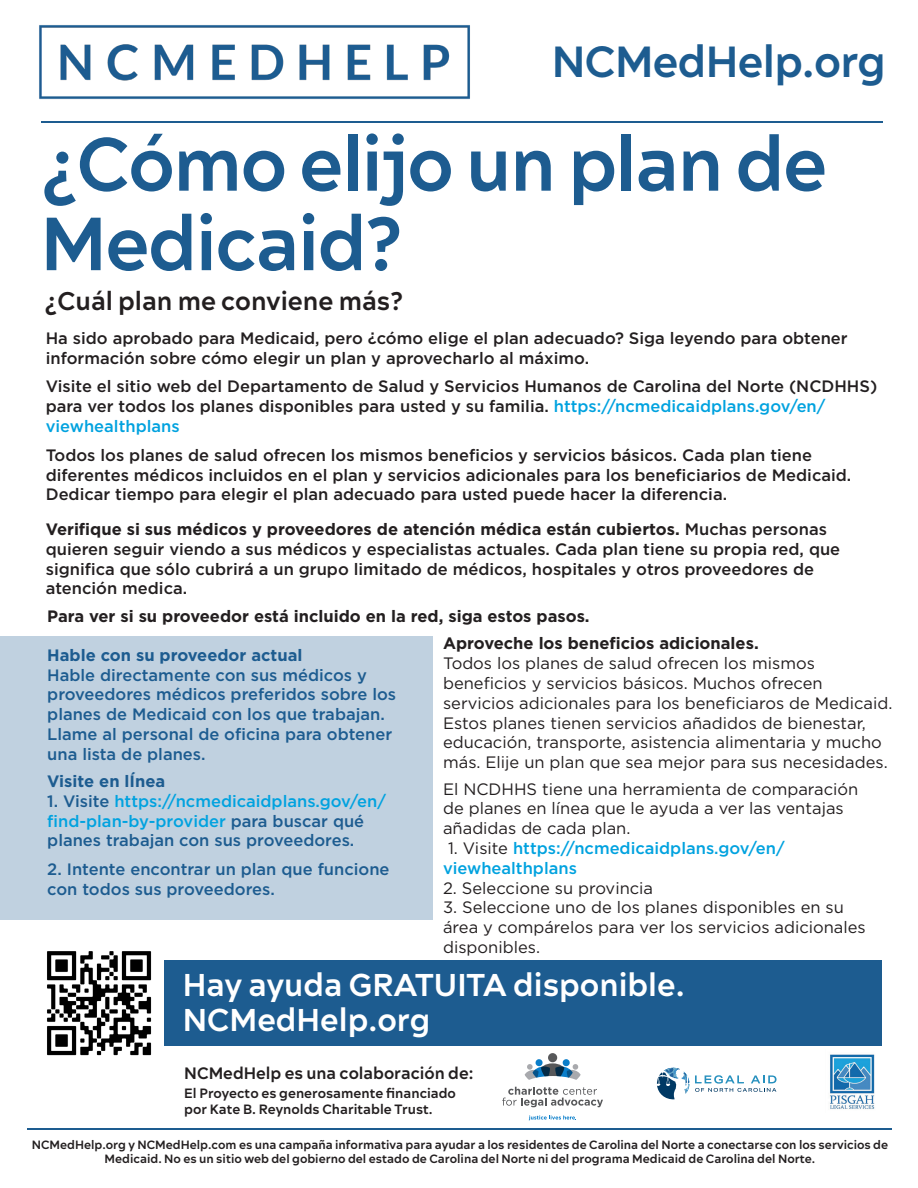
<style>
.page{position:relative;width:918px;height:1188px;background:#fff}
.page>*{position:absolute;margin:0;border:0;box-sizing:border-box;transform-origin:0 0}
.t1{font:700 75px/79.5px "Acherus Feral";letter-spacing:-.02em;color:#1d5c90}
.t2{font:700 43.5px "Acherus Feral";letter-spacing:-.015em;color:#1d5c90}
.t3{font:700 31.5px "Acherus Feral";color:#fff}
.t4{font:700 25.5px "Acherus Feral";color:#231f20}
.t5{font:500 16.5px/19.8px "Gotham";color:#231f20}
.t6{font:16.5px/19.8px "Gotham";color:#231f20}
.t7{font:500 16.5px/19.8px "Gotham";color:#1d5c90}
.t8{font:700 16.5px "Gotham";color:#231f20}
.t9{font:500 16.5px/19.8px "Gotham";color:#00a2df}
.t10{font:700 16.5px "Gotham";color:#1d5c90}
.t11{font:700 16.5px "Acherus Feral";color:#231f20}
.t12{font:700 13.5px "Acherus Feral";color:#231f20}
.t13{font:700 12px/14.4px "Acherus Feral";color:#231f20;text-align:center}
.s1{color:#00a2df}
.s2{font-weight:700}
.s3{font-weight:400;color:#231f20}
</style>
<div class="page">
<div style="left:0;top:636px;width:432px;height:283px;background:#c0d1e0"></div>
<div style="left:39px;top:960px;width:842px;height:85px;background:#1d5c90"></div>
<img style="left:39px;top:25px;width:431px;height:74px">
<img style="left:39px;top:951px;width:125px;height:105px">
<svg style="left:529px;top:1116px;width:47px;height:4px"></svg>
<svg style="left:502px;top:1087px;width:101px;height:20px"></svg>
<div style="left:548px;top:1053px;width:9px;height:9px;background:#57585a;border-radius:50%"></div>
<svg style="left:525px;top:1059px;width:56px;height:21px"></svg>
<svg style="left:695px;top:1075px;width:82px;height:17px"></svg>
<svg style="left:657px;top:1068px;width:32px;height:32px"></svg>
<img style="left:830px;top:1054px;width:45px;height:55px">
<hr style="left:42px;top:122px;width:841px;height:1px;background:#1d5c90">
<hr style="left:27px;top:1128px;width:865px;height:1px;background:#1d5c90">
<p class="t2" style="left:552px;top:33px;width:336px">NCMedHelp.org</p>
<p class="t1" style="left:40px;top:123px;width:788px">¿Cómo elijo un plan de<br>Medicaid?</p>
<p class="t4" style="left:45px;top:285px;width:360px">¿Cuál plan me conviene más?</p>
<p class="t5" style="left:46px;top:328px;width:803px">Ha sido aprobado para Medicaid, pero ¿cómo elige el plan adecuado? Siga leyendo para obtener información sobre cómo elegir un plan y aprovecharlo al máximo.</p>
<p class="t5" style="left:46px;top:377px;width:833px">Visite el sitio web del Departamento de Salud y Servicios Humanos de Carolina del Norte (NCDHHS) para ver todos los planes disponibles para usted y su familia. <span class="s1">https://ncmedicaidplans.gov/en/ viewhealthplans</span></p>
<p class="t5" style="left:46px;top:445px;width:807px">Todos los planes de salud ofrecen los mismos beneficios y servicios básicos. Cada plan tiene diferentes médicos incluidos en el plan y servicios adicionales para los beneficiarios de Medicaid.<br>Dedicar tiempo para elegir el plan adecuado para usted puede hacer la diferencia.</p>
<p class="t5" style="left:46px;top:519px;width:796px"><span class="s2">Verifique si sus médicos y proveedores de atención médica están cubiertos.</span> Muchas personas quieren seguir viendo a sus médicos y especialistas actuales. Cada plan tiene su propia red, que significa que sólo cubrirá a un grupo limitado de médicos, hospitales y otros proveedores de atención medica.</p>
<p class="t8" style="left:47px;top:605px;width:544px">Para ver si su proveedor está incluido en la red, siga estos pasos.</p>
<p class="t10" style="left:47px;top:644px;width:257px">Hable con su proveedor actual</p>
<p class="t7" style="left:47px;top:665px;width:350px">Hable directamente con sus médicos y proveedores médicos preferidos sobre los planes de Medicaid con los que trabajan.<br>Llame al personal de oficina para obtener una lista de planes.</p>
<p class="t10" style="left:47px;top:770px;width:119px">Visite en lÍnea</p>
<p class="t7" style="left:47px;top:791px;width:340px">1. Visite <span class="s1">https://ncmedicaidplans.gov/en/ find-plan-by-provider</span> para buscar qué planes trabajan con sus proveedores.</p>
<p class="t7" style="left:47px;top:859px;width:344px">2. Intente encontrar un plan que funcione con todos sus proveedores.</p>
<p class="t8" style="left:443px;top:633px;width:317px">Aproveche los beneficios adicionales.</p>
<p class="t6" style="left:443px;top:653px;width:451px">Todos los planes de salud ofrecen los mismos beneficios y servicios básicos. Muchos ofrecen servicios adicionales para los beneficiaros de Medicaid.<br>Estos planes tienen servicios añadidos de bienestar, educación, transporte, asistencia alimentaria y mucho más. Elije un plan que sea mejor para sus necesidades.</p>
<p class="t6" style="left:443px;top:778px;width:417px">El NCDHHS tiene una herramienta de comparación de planes en línea que le ayuda a ver las ventajas añadidas de cada plan.</p>
<p class="t9" style="left:443px;top:838px;width:343px"><span class="s3">1. Visite</span> https://ncmedicaidplans.gov/en/ viewhealthplans</p>
<p class="t6" style="left:443px;top:877px;width:212px">2. Seleccione su provincia</p>
<p class="t6" style="left:443px;top:897px;width:424px">3. Seleccione uno de los planes disponibles en su área y compárelos para ver los servicios adicionales disponibles.</p>
<p class="t3" style="left:183px;top:965px;width:503px">Hay ayuda GRATUITA disponible.</p>
<p class="t3" style="left:183px;top:999px;width:249px">NCMedHelp.org</p>
<p class="t11" style="left:184px;top:1063px;width:291px">NCMedHelp es una colaboración de:</p>
<p class="t12" style="left:184px;top:1085px;width:273px">El Proyecto es generosamente financiado</p>
<p class="t12" style="left:184px;top:1101px;width:250px">por Kate B. Reynolds Charitable Trust.</p>
<p class="t13" style="left:32px;top:1137px;width:858px">NCMedHelp.org y NCMedHelp.com es una campaña informativa para ayudar a los residentes de Carolina del Norte a conectarse con los servicios de<br>Medicaid. No es un sitio web del gobierno del estado de Carolina del Norte ni del programa Medicaid de Carolina del Norte.</p>
</div>
